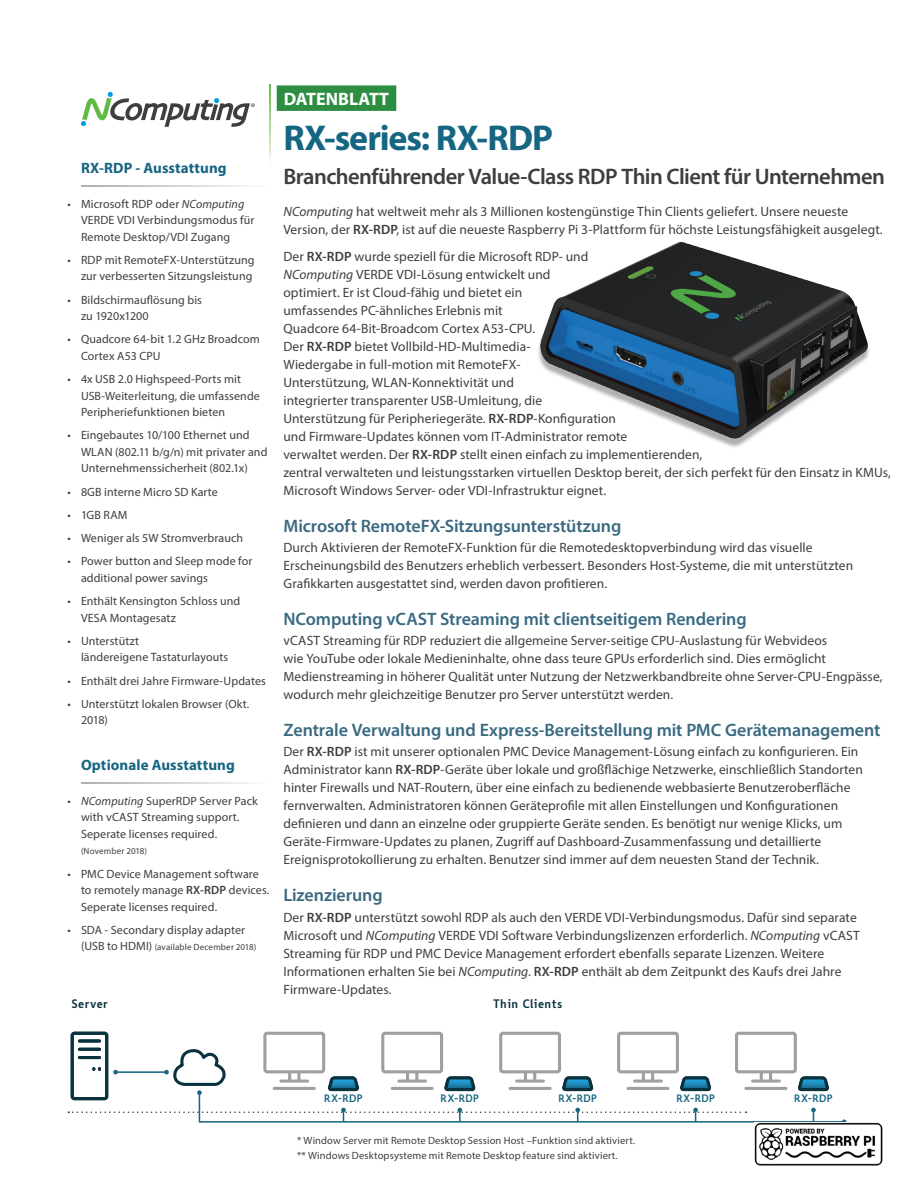
<style>
.page{position:relative;width:918px;height:1188px;background:#fff}
.page>*{position:absolute;margin:0;border:0;box-sizing:border-box;transform-origin:0 0}
.t1{font:700 36px "Myriad Pro";letter-spacing:-.025em;color:#166582}
.t2{font:600 22.5px "Myriad Pro";letter-spacing:-.025em;color:#3e3e3f}
.t3{font:600 18px "Myriad Pro";letter-spacing:-.005em;color:#3a6a81}
.t4{font:700 18px "Myriad Pro";color:#fff}
.t5{font:700 15px "Myriad Pro";letter-spacing:.005em;color:#166582}
.t6{font:13.5px/18px "Myriad Pro";letter-spacing:.005em;color:#3e3e3f}
.t7{font:700 12.3px "Wayfinding Sans Rg";letter-spacing:.035em;color:#09323e}
.t8{font:12px/16.5px "Myriad Pro";letter-spacing:.01em;color:#3e3e3f}
.t9{font:700 10.8px "Wayfinding Sans Rg";letter-spacing:.04em;color:#166683}
.t10{font:10.5px/15px "Myriad Pro";letter-spacing:.015em;color:#3e3e3f}
.t11{font:9px "Myriad Pro";letter-spacing:.015em;color:#3e3e3f}
.s1{font-style:italic}
.s2{font-weight:600}
.s3{font-size:12px}
</style>
<div class="page">
<svg style="left:81px;top:92px;width:174px;height:35px"></svg>
<svg style="left:269px;top:84px;width:2px;height:78px"></svg>
<div style="left:277px;top:85px;width:119px;height:26px;background:#2d8e42"></div>
<img style="left:538px;top:242px;width:331px;height:205px">
<div style="left:71px;top:1032px;width:37px;height:68px;border:3px solid #09323e;border-radius:2px"></div>
<svg style="left:79px;top:1039px;width:21px;height:4px"></svg>
<div style="left:263px;top:1032px;width:62px;height:41px;border:3px solid #9d9fa2;border-radius:2px"></div>
<div style="left:381px;top:1032px;width:62px;height:41px;border:3px solid #9d9fa2;border-radius:2px"></div>
<div style="left:499px;top:1032px;width:62px;height:41px;border:3px solid #9d9fa2;border-radius:2px"></div>
<div style="left:617px;top:1032px;width:62px;height:41px;border:3px solid #9d9fa2;border-radius:2px"></div>
<div style="left:735px;top:1032px;width:62px;height:41px;border:3px solid #9d9fa2;border-radius:2px"></div>
<img style="left:755px;top:1122px;width:127px;height:44px">
<svg style="left:68px;top:1044px;width:778px;height:80px"></svg>
<p class="t5" style="left:81px;top:158px;width:147px">RX-RDP - Ausstattung</p>
<p class="t8" style="left:81px;top:195px;width:175px;text-indent:-14px">• Microsoft RDP oder <span class="s1">NComputing<br></span>VERDE VDI Verbindungsmodus für<br>Remote Desktop/VDI Zugang</p>
<p class="t8" style="left:68px;top:252px;width:189px;text-align:right">• RDP mit RemoteFX-Unterstützung zur verbesserten Sitzungsleistung</p>
<p class="t8" style="left:81px;top:291px;width:123px;text-indent:-14px">• Bildschirmauflösung bis zu 1920x1200</p>
<p class="t8" style="left:81px;top:331px;width:180px;text-indent:-14px">• Quadcore 64-bit 1.2 GHz Broadcom<br>Cortex A53 CPU</p>
<p class="t8" style="left:81px;top:371px;width:181px;text-indent:-14px">• 4x USB 2.0 Highspeed-Ports mit<br>USB-Weiterleitung, die umfassende<br>Peripheriefunktionen bieten</p>
<p class="t8" style="left:81px;top:427px;width:188px;text-indent:-14px">• Eingebautes 10/100 Ethernet und<br>WLAN (802.11 b/g/n) mit privater and<br>Unternehmenssicherheit (802.1x)</p>
<p class="t8" style="left:68px;top:483px;width:152px">• 8GB interne Micro SD Karte</p>
<p class="t8" style="left:68px;top:506px;width:62px">• 1GB RAM</p>
<p class="t8" style="left:68px;top:530px;width:177px">• Weniger als 5W Stromverbrauch</p>
<p class="t8" style="left:81px;top:553px;width:173px;text-indent:-14px">• Power button and Sleep mode for additional power savings</p>
<p class="t8" style="left:81px;top:593px;width:161px;text-indent:-14px">• Enthält Kensington Schloss und<br>VESA Montagesatz</p>
<p class="t8" style="left:81px;top:632px;width:149px;text-indent:-14px">• Unterstützt<br>ländereigene Tastaturlayouts</p>
<p class="t8" style="left:68px;top:672px;width:200px">• Enthält drei Jahre Firmware-Updates</p>
<p class="t8" style="left:81px;top:695px;width:170px;text-indent:-14px">• Unterstützt lokalen Browser (Okt.<br>2018)</p>
<p class="t5" style="left:81px;top:755px;width:155px">Optionale Ausstattung</p>
<p class="t8" style="left:81px;top:792px;width:178px;text-indent:-14px">• <span class="s1">NComputing</span> SuperRDP Server Pack with vCAST Streaming support.<br>Seperate licenses required.</p>
<p class="t11" style="left:81px;top:846px;width:67px">(November 2018)</p>
<p class="t8" style="left:81px;top:865px;width:190px;text-indent:-14px">• PMC Device Management software to remotely manage <span class="s2">RX-RDP</span> devices.<br>Seperate licenses required.</p>
<p class="t8" style="left:68px;top:921px;width:179px">• SDA - Secondary display adapter</p>
<p class="t11" style="left:81px;top:942px;width:177px"><span class="s3">(USB to HDMI)</span> (available December 2018)</p>
<h3 class="t4" style="left:284px;top:87px;width:107px">DATENBLATT</h3>
<h1 class="t1" style="left:284px;top:114px;width:271px">RX-series: RX-RDP</h1>
<h2 class="t2" style="left:284px;top:163px;width:603px">Branchenführender Value-Class RDP Thin Client für Unternehmen</h2>
<p class="t6" style="left:284px;top:202px;width:601px"><span class="s1">NComputing</span> hat weltweit mehr als 3 Millionen kostengünstige Thin Clients geliefert. Unsere neueste<br>Version, der <span class="s2">RX-RDP</span>, ist auf die neueste Raspberry Pi 3-Plattform für höchste Leistungsfähigkeit ausgelegt.</p>
<p class="t6" style="left:284px;top:247px;width:609px">Der <span class="s2">RX-RDP</span> wurde speziell für die Microsoft RDP- und<br><span class="s1">NComputing</span> VERDE VDI-Lösung entwickelt und<br>optimiert. Er ist Cloud-fähig und bietet ein<br>umfassendes PC-ähnliches Erlebnis mit<br>Quadcore 64-Bit-Broadcom Cortex A53-CPU.<br>Der <span class="s2">RX-RDP</span> bietet Vollbild-HD-Multimedia-<br>Wiedergabe in full-motion mit RemoteFX-<br>Unterstützung, WLAN-Konnektivität und<br>integrierter transparenter USB-Umleitung, die<br>Unterstützung für Peripheriegeräte. <span class="s2">RX-RDP</span>-Konfiguration<br>und Firmware-Updates können vom IT-Administrator remote<br>verwaltet werden. Der <span class="s2">RX-RDP</span> stellt einen einfach zu implementierenden,<br>zentral verwalteten und leistungsstarken virtuellen Desktop bereit, der sich perfekt für den Einsatz in KMUs, Microsoft Windows Server- oder VDI-Infrastruktur eignet.</p>
<h3 class="t3" style="left:284px;top:514px;width:339px">Microsoft RemoteFX-Sitzungsunterstützung</h3>
<p class="t6" style="left:284px;top:538px;width:571px">Durch Aktivieren der RemoteFX-Funktion für die Remotedesktopverbindung wird das visuelle<br>Erscheinungsbild des Benutzers erheblich verbessert. Besonders Host-Systeme, die mit unterstützten<br>Grafikkarten ausgestattet sind, werden davon profitieren.</p>
<h3 class="t3" style="left:284px;top:607px;width:465px">NComputing vCAST Streaming mit clientseitigem Rendering</h3>
<p class="t6" style="left:284px;top:632px;width:601px">vCAST Streaming für RDP reduziert die allgemeine Server-seitige CPU-Auslastung für Webvideos<br>wie YouTube oder lokale Medieninhalte, ohne dass teure GPUs erforderlich sind. Dies ermöglicht Medienstreaming in höherer Qualität unter Nutzung der Netzwerkbandbreite ohne Server-CPU-Engpässe, wodurch mehr gleichzeitige Benutzer pro Server unterstützt werden.</p>
<h3 class="t3" style="left:284px;top:719px;width:599px">Zentrale Verwaltung und Express-Bereitstellung mit PMC Gerätemanagement</h3>
<p class="t6" style="left:284px;top:743px;width:581px">Der <span class="s2">RX-RDP</span> ist mit unserer optionalen PMC Device Management-Lösung einfach zu konfigurieren. Ein Administrator kann <span class="s2">RX-RDP</span>-Geräte über lokale und großflächige Netzwerke, einschließlich Standorten hinter Firewalls und NAT-Routern, über eine einfach zu bedienende webbasierte Benutzeroberfläche fernverwalten. Administratoren können Geräteprofile mit allen Einstellungen und Konfigurationen definieren und dann an einzelne oder gruppierte Geräte senden. Es benötigt nur wenige Klicks, um Geräte-Firmware-Updates zu planen, Zugriff auf Dashboard-Zusammenfassung und detaillierte Ereignisprotokollierung zu erhalten. Benutzer sind immer auf dem neuesten Stand der Technik.</p>
<h3 class="t3" style="left:284px;top:884px;width:101px">Lizenzierung</h3>
<p class="t6" style="left:284px;top:908px;width:578px">Der <span class="s2">RX-RDP</span> unterstützt sowohl RDP als auch den VERDE VDI-Verbindungsmodus. Dafür sind separate Microsoft und <span class="s1">NComputing</span> VERDE VDI Software Verbindungslizenzen erforderlich. <span class="s1">NComputing</span> vCAST Streaming für RDP und PMC Device Management erfordert ebenfalls separate Lizenzen. Weitere Informationen erhalten Sie bei <span class="s1">NComputing</span>. <span class="s2">RX-RDP</span> enthält ab dem Zeitpunkt des Kaufs drei Jahre Firmware-Updates.</p>
<p class="t7" style="left:71px;top:997px;width:38px">Server</p>
<p class="t7" style="left:493px;top:997px;width:71px">Thin Clients</p>
<p class="t9" style="left:324px;top:1092px;width:40px">RX-RDP</p>
<p class="t9" style="left:441px;top:1092px;width:40px">RX-RDP</p>
<p class="t9" style="left:559px;top:1092px;width:40px">RX-RDP</p>
<p class="t9" style="left:676px;top:1092px;width:40px">RX-RDP</p>
<p class="t9" style="left:794px;top:1092px;width:40px">RX-RDP</p>
<p class="t10" style="left:297px;top:1133px;width:340px">* Window Server mit Remote Desktop Session Host –Funktion sind aktiviert. ** Windows Desktopsysteme mit Remote Desktop feature sind aktiviert.</p>
</div>
